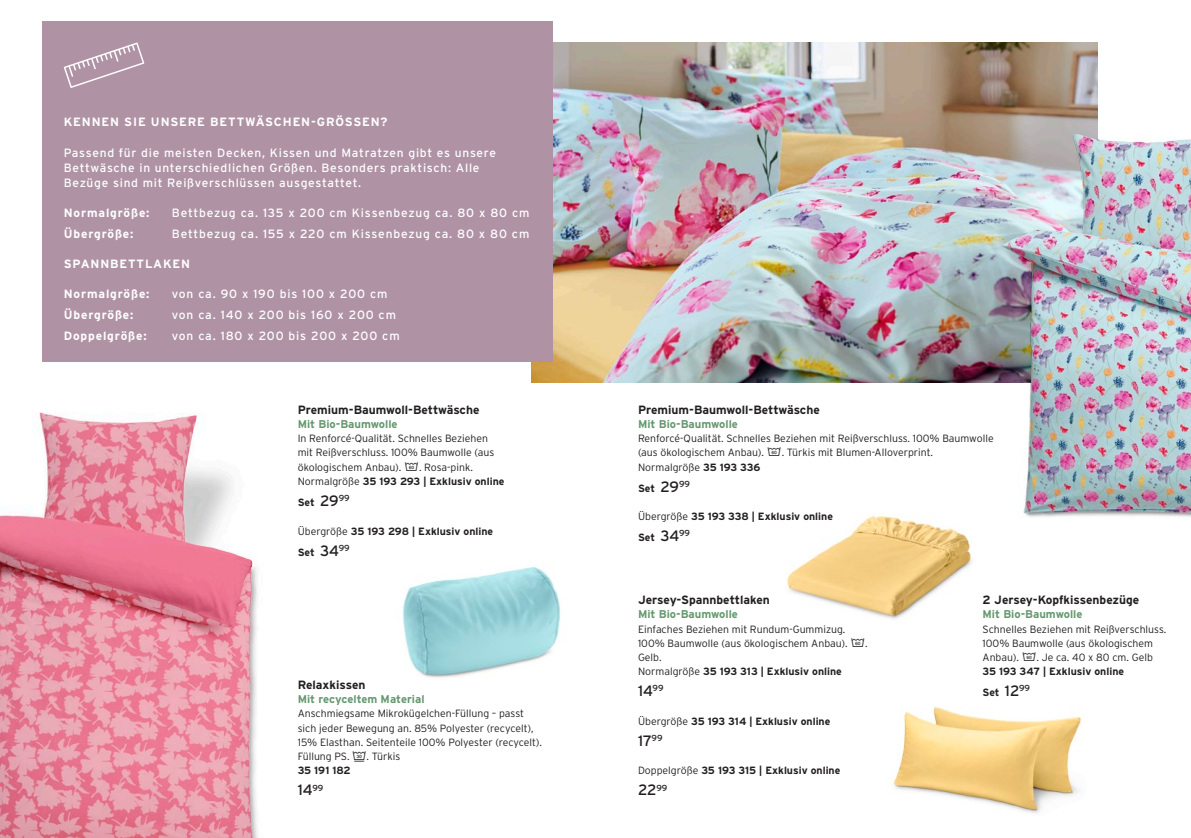
<style>
.page{position:relative;width:1191px;height:838px;background:#fff}
.page>*{position:absolute;margin:0;border:0;box-sizing:border-box;transform-origin:0 0}
.t1{font:15px "Interstate WGL";color:#231f20}
.t2{font:12px/15px "Interstate WGL";letter-spacing:.06em;color:#fff}
.t3{font:700 12px "Interstate WGL";color:#231f20}
.t4{font:700 12px "Interstate WGL";letter-spacing:.07em;color:#fff}
.t5{font:700 11.25px "Interstate WGL";color:#65986f}
.t6{font:300 10.5px/14.2px "Interstate WGL";color:#231f20}
.t7{font:700 10.5px/21px "Interstate WGL";color:#231f20}
.s1{font-family:"Sym 2020 2 TC Medium";font-weight:400;font-size:13.5px}
.s2{font-weight:700}
.s3{font-weight:400;font-size:15px}
.s4{font-weight:300}
</style>
<div class="page">
<img style="left:531px;top:43px;width:566px;height:340px">
<img style="left:788px;top:517px;width:182px;height:98px">
<img style="left:893px;top:706px;width:189px;height:107px">
<img style="left:894px;top:707px;width:185px;height:101px">
<img style="left:403px;top:566px;width:157px;height:112px">
<img style="left:404px;top:567px;width:155px;height:106px">
<img style="left:995px;top:126px;width:196px;height:392px">
<img style="left:1002px;top:134px;width:189px;height:378px">
<img style="left:40px;top:412px;width:219px;height:426px">
<img style="left:0;top:413px;width:252px;height:425px">
<div style="left:43px;top:21px;width:510px;height:340px;background:#af93a5"></div>
<svg style="left:64px;top:43px;width:80px;height:45px"></svg>
<p class="t4" style="left:64px;top:113px;width:325px">KENNEN SIE UNSERE BETTWÄSCHEN-GRÖSSEN?</p>
<p class="t2" style="left:64px;top:145px;width:434px">Passend für die meisten Decken, Kissen und Matratzen gibt es unsere<br>Bettwäsche in unterschiedlichen Größen. Besonders praktisch: Alle<br>Bezüge sind mit Reißverschlüssen ausgestattet.</p>
<p class="t4" style="left:64px;top:204px;width:87px">Normalgröße:</p>
<p class="t2" style="left:172px;top:205px;width:359px">Bettbezug ca. 135 x 200 cm Kissenbezug ca. 80 x 80 cm</p>
<p class="t4" style="left:64px;top:225px;width:71px">Übergröße:</p>
<p class="t2" style="left:172px;top:226px;width:359px">Bettbezug ca. 155 x 220 cm Kissenbezug ca. 80 x 80 cm</p>
<p class="t4" style="left:64px;top:255px;width:128px">SPANNBETTLAKEN</p>
<p class="t4" style="left:64px;top:285px;width:87px">Normalgröße:</p>
<p class="t2" style="left:172px;top:286px;width:217px">von ca. 90 x 190 bis 100 x 200 cm</p>
<p class="t4" style="left:64px;top:306px;width:71px">Übergröße:</p>
<p class="t2" style="left:172px;top:307px;width:226px">von ca. 140 x 200 bis 160 x 200 cm</p>
<p class="t4" style="left:64px;top:327px;width:84px">Doppelgröße:</p>
<p class="t2" style="left:172px;top:328px;width:229px">von ca. 180 x 200 bis 200 x 200 cm</p>
<p class="t3" style="left:298px;top:401px;width:183px">Premium-Baumwoll-Bettwäsche</p>
<p class="t5" style="left:298px;top:416px;width:101px">Mit Bio-Baumwolle</p>
<p class="t6" style="left:298px;top:431px;width:208px">In Renforcé-Qualität. Schnelles Beziehen mit Reißverschluss. 100% Baumwolle (aus ökologischem Anbau). <span class="s1">C</span>. Rosa-pink.<br>Normalgröße <span class="s2">35 193 293 | Exklusiv online</span></p>
<p class="t7" style="left:298px;top:491px;width:54px">Set <span class="s3">29</span><sup>99</sup></p>
<p class="t7" style="left:298px;top:520px;width:197px"><span class="s4">Übergröße</span> 35 193 298 | Exklusiv online<br>Set <span class="s3">34</span><sup>99</sup></p>
<p class="t3" style="left:298px;top:676px;width:69px">Relaxkissen</p>
<p class="t5" style="left:298px;top:691px;width:128px">Mit recyceltem Material</p>
<p class="t6" style="left:298px;top:706px;width:246px">Anschmiegsame Mikrokügelchen-Füllung – passt sich jeder Bewegung an. 85% Polyester (recycelt), 15% Elasthan. Seitenteile 100% Polyester (recycelt).<br>Füllung PS. <span class="s1">I</span>. Türkis<br><span class="s2">35 191 182</span></p>
<h1 class="t1" style="left:298px;top:779px;width:27px">14<sup>99</sup></h1>
<p class="t3" style="left:638px;top:401px;width:183px">Premium-Baumwoll-Bettwäsche</p>
<p class="t5" style="left:638px;top:416px;width:101px">Mit Bio-Baumwolle</p>
<p class="t6" style="left:638px;top:431px;width:357px">Renforcé-Qualität. Schnelles Beziehen mit Reißverschluss. 100% Baumwolle (aus ökologischem Anbau). <span class="s1">C</span>. Türkis mit Blumen-Alloverprint.<br>Normalgröße <span class="s2">35 193 336</span></p>
<p class="t7" style="left:638px;top:477px;width:54px">Set <span class="s3">29</span><sup>99</sup></p>
<p class="t7" style="left:638px;top:505px;width:196px"><span class="s4">Übergröße</span> 35 193 338 | Exklusiv online<br>Set <span class="s3">34</span><sup>99</sup></p>
<p class="t3" style="left:638px;top:591px;width:133px">Jersey-Spannbettlaken</p>
<p class="t5" style="left:638px;top:606px;width:101px">Mit Bio-Baumwolle</p>
<p class="t6" style="left:638px;top:621px;width:231px">Einfaches Beziehen mit Rundum-Gummizug.<br>100% Baumwolle (aus ökologischem Anbau). <span class="s1">C</span>.<br>Gelb.<br>Normalgröße <span class="s2">35 193 313 | Exklusiv online</span></p>
<h1 class="t1" style="left:638px;top:680px;width:27px">14<sup>99</sup></h1>
<p class="t7" style="left:638px;top:710px;width:194px"><span class="s4">Übergröße</span> 35 193 314 | Exklusiv online</p>
<h1 class="t1" style="left:638px;top:730px;width:26px">17<sup>99</sup></h1>
<p class="t7" style="left:638px;top:759px;width:204px"><span class="s4">Doppelgröße</span> 35 193 315 | Exklusiv online</p>
<h1 class="t1" style="left:638px;top:779px;width:31px">22<sup>99</sup></h1>
<p class="t3" style="left:982px;top:591px;width:158px">2 Jersey-Kopfkissenbezüge</p>
<p class="t5" style="left:982px;top:606px;width:101px">Mit Bio-Baumwolle</p>
<p class="t6" style="left:982px;top:621px;width:185px">Schnelles Beziehen mit Reißverschluss.<br>100% Baumwolle (aus ökologischem Anbau). <span class="s1">C</span>. Je ca. 40 x 80 cm. Gelb <span class="s2">35 193 347 | Exklusiv online</span></p>
<p class="t7" style="left:982px;top:681px;width:49px">Set <span class="s3">12</span><sup>99</sup></p>
</div>
